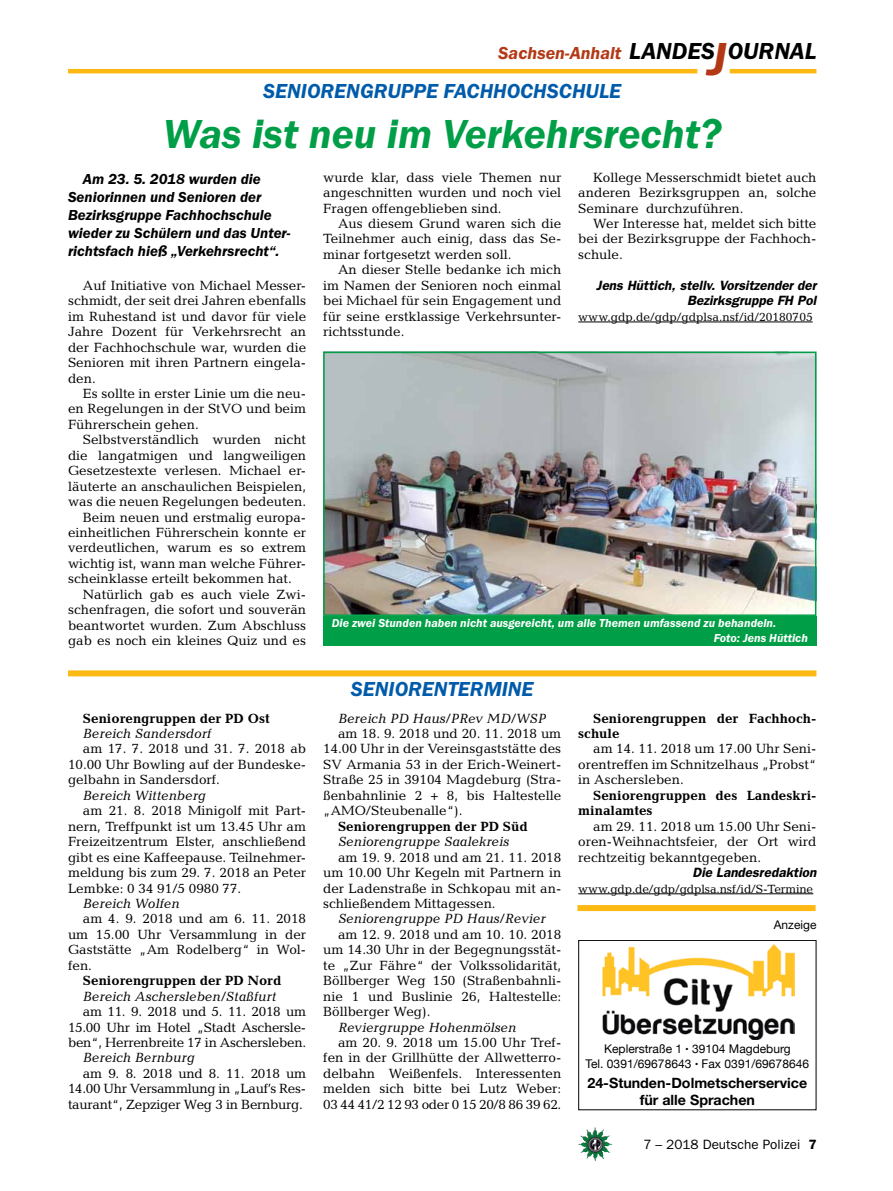
<style>
.page{position:relative;width:893px;height:1191px;background:#fff}
.page>*{position:absolute;margin:0;border:0;box-sizing:border-box;transform-origin:0 0}
.t1{font:italic 600 42px "Franklin Gothic Itc T";letter-spacing:-.01em;color:#009f47}
.t2{font:italic 600 24px "Franklin Gothic Itc T";color:#000}
.t3{font:italic 600 21px "Franklin Gothic Itc T";color:#005baa}
.t4{font:italic 600 18px "Franklin Gothic Itc T";color:#b33916}
.t5{font:italic 600 15px/18px "Franklin Gothic Itc T";color:#000}
.t6{font:700 14.25px/17.1px "Helvetica Neue";color:#000;text-align:center}
.t7{font:13.5px/15.5px "Candida";color:#000;text-align:justify}
.t8{font:italic 13.5px "Candida";color:#000}
.t9{font:700 13.5px/15.5px "Candida";color:#000}
.t10{font:italic 600 13.5px/15.5px "Franklin Gothic";color:#000;text-align:right}
.t11{font:13.5px "Franklin Gothic";color:#000}
.t12{font:italic 600 12px/15px "Franklin Gothic Itc T";color:#fff}
.t13{font:12px "Candida";color:#000}
.t14{font:12px/14.4px "Helvetica Neue";color:#000;text-align:center}
.t15{font:12px "Helvetica Neue";color:#000}
.s1{font-size:48px;color:#b33916}
.s2{font-family:"Myriad Pro";font-weight:700}
.s3{font-weight:600}
</style>
<div class="page">
<img style="left:578px;top:1127px;width:17px;height:25px">
<hr style="left:730px;top:69px;width:86px;height:4px;background:#fdb913">
<hr style="left:68px;top:69px;width:629px;height:4px;background:#fdb913">
<svg style="left:578px;top:940px;width:238px;height:170px"></svg>
<img style="left:603px;top:944px;width:191px;height:95px">
<div style="left:577px;top:905px;width:239px;height:6px;background:#fdb913"></div>
<img style="left:326px;top:355px;width:487px;height:258px">
<div style="left:323px;top:352px;width:493px;height:264px;border:2px solid #009f47"></div>
<div style="left:323px;top:616px;width:493px;height:29px;background:#009f47"></div>
<hr style="left:578px;top:322px;width:235px;height:1px;background:#000">
<div style="left:68px;top:670px;width:748px;height:6px;background:#fdb913"></div>
<hr style="left:578px;top:893px;width:235px;height:1px;background:#000">
<h2 class="t2" style="left:629px;top:37px;width:176px">LA NDES<span class="s1">J</span>OURNAL</h2>
<h3 class="t4" style="left:498px;top:42px;width:125px">Sachsen-Anhalt</h3>
<h3 class="t3" style="left:263px;top:79px;width:359px">Seniorengruppe Fachhochschule</h3>
<h1 class="t1" style="left:163px;top:109px;width:559px">Was ist neu im Verkehrsrecht?</h1>
<p class="t7" style="left:323px;top:169px;width:240px">wurde klar, dass viele Themen nur angeschnitten wurden und noch viel Fragen offengeblieben sind.</p>
<p class="t7" style="left:323px;top:216px;width:240px;text-indent:15px">Aus diesem Grund waren sich die Teilnehmer auch einig, dass das Se&shy;minar fortgesetzt werden soll.</p>
<p class="t7" style="left:323px;top:262px;width:240px;text-indent:15px">An dieser Stelle bedanke ich mich im Namen der Senioren noch einmal bei Michael für sein Engagement und für seine erstklassige Verkehrsunter&shy;richtsstunde.</p>
<p class="t7" style="left:578px;top:169px;width:240px;text-indent:15px">Kollege Messerschmidt bietet auch anderen Bezirksgruppen an, solche Seminare durchzuführen.</p>
<p class="t7" style="left:578px;top:216px;width:240px;text-indent:15px">Wer Interesse hat, meldet sich bitte bei der Bezirksgruppe der Fachhoch&shy;schule.</p>
<p class="t10" style="left:596px;top:277px;width:222px">Jens Hüttich, stellv. Vorsitzender der<br>Bezirksgruppe FH Pol</p>
<p class="t13" style="left:578px;top:310px;width:236px">www.gdp.de/gdp/gdplsa.nsf/id/20180705</p>
<p class="t5" style="left:68px;top:170px;width:224px;text-indent:15px">Am 23. 5. 2018 wurden die<br>Seniorinnen und Senioren der<br>Bezirksgruppe Fachhochschule wieder zu Schülern und das Unter&shy;richtsfach hieß „Verkehrsrecht“.</p>
<p class="t7" style="left:68px;top:277px;width:240px;text-indent:15px">Auf Initiative von Michael Messer&shy;schmidt, der seit drei Jahren ebenfalls im Ruhestand ist und davor für viele Jahre Dozent für Verkehrsrecht an der Fachhochschule war, wurden die Senioren mit ihren Partnern eingela&shy;den.</p>
<p class="t7" style="left:68px;top:386px;width:240px;text-indent:15px">Es sollte in erster Linie um die neu&shy;en Regelungen in der StVO und beim Führerschein gehen.</p>
<p class="t7" style="left:83px;top:432px;width:225px">Selbstverständlich wurden nicht</p>
<p class="t7" style="left:68px;top:447px;width:240px">die langatmigen und langweiligen</p>
<p class="t7" style="left:68px;top:463px;width:240px">Gesetzestexte verlesen. Michael er-</p>
<p class="t7" style="left:68px;top:478px;width:240px">läuterte an anschaulichen Beispielen,</p>
<p class="t7" style="left:68px;top:494px;width:240px">was die neuen Regelungen bedeuten.</p>
<p class="t7" style="left:83px;top:509px;width:225px">Beim neuen und erstmalig europa-</p>
<p class="t7" style="left:68px;top:525px;width:240px">einheitlichen Führerschein konnte er</p>
<p class="t7" style="left:68px;top:540px;width:240px">verdeutlichen, warum es so extrem</p>
<p class="t7" style="left:68px;top:555px;width:240px">wichtig ist, wann man welche Führer-</p>
<p class="t7" style="left:68px;top:571px;width:225px">scheinklasse erteilt bekommen hat.</p>
<p class="t7" style="left:83px;top:586px;width:225px">Natürlich gab es auch viele Zwi-</p>
<p class="t7" style="left:68px;top:602px;width:240px">schenfragen, die sofort und souverän</p>
<p class="t7" style="left:68px;top:617px;width:240px">beantwortet wurden. Zum Abschluss</p>
<p class="t7" style="left:68px;top:633px;width:240px">gab es noch ein kleines Quiz und es</p>
<p class="t12" style="left:714px;top:615px;width:96px;text-indent:-382px">Die zwei Stunden haben nicht ausgereicht, um alle Themen umfassend zu behandeln.<br>Foto: Jens Hüttich</p>
<p class="t9" style="left:83px;top:710px;width:188px">Seniorengruppen der PD Ost</p>
<p class="t8" style="left:83px;top:725px;width:130px">Bereich Sandersdorf</p>
<p class="t7" style="left:68px;top:741px;width:240px;text-indent:15px">am 17. 7. 2018 und 31. 7. 2018 ab 10.00 Uhr Bowling auf der Bundeske&shy;gelbahn in Sandersdorf.</p>
<p class="t8" style="left:83px;top:787px;width:125px">Bereich Wittenberg</p>
<p class="t7" style="left:68px;top:803px;width:240px;text-indent:15px">am 21. 8. 2018 Minigolf mit Part&shy;nern, Treffpunkt ist um 13.45 Uhr am Freizeitzentrum Elster, anschließend gibt es eine Kaffeepause. Teilnehmer&shy;meldung bis zum 29. 7. 2018 an Peter Lembke: 0 34 91/5 0980 77.</p>
<p class="t8" style="left:83px;top:895px;width:98px">Bereich Wolfen</p>
<p class="t7" style="left:68px;top:911px;width:240px;text-indent:15px">am 4. 9. 2018 und am 6. 11. 2018 um 15.00 Uhr Versammlung in der Gaststätte „Am Rodelberg“ in Wol&shy;fen.</p>
<p class="t9" style="left:83px;top:973px;width:200px">Seniorengruppen der PD Nord</p>
<p class="t8" style="left:83px;top:988px;width:195px">Bereich Aschersleben/Staßfurt</p>
<p class="t7" style="left:68px;top:1003px;width:240px;text-indent:15px">am 11. 9. 2018 und 5. 11. 2018 um 15.00 Uhr im Hotel „Stadt Aschersle&shy;ben“, Herrenbreite 17 in Aschersleben.</p>
<p class="t8" style="left:83px;top:1050px;width:114px">Bereich Bernburg</p>
<p class="t7" style="left:68px;top:1065px;width:240px;text-indent:15px">am 9. 8. 2018 und 8. 11. 2018 um 14.00 Uhr Versammlung in „Lauf’s Res&shy;taurant“, Zepziger Weg 3 in Bernburg.</p>
<h3 class="t3" style="left:351px;top:677px;width:184px">Seniorentermine</h3>
<p class="t8" style="left:338px;top:710px;width:210px">Bereich PD Haus/PRev MD/WSP</p>
<p class="t7" style="left:323px;top:725px;width:240px;text-indent:15px">am 18. 9. 2018 und 20. 11. 2018 um 14.00 Uhr in der Vereinsgaststätte des SV Armania 53 in der Erich-Weinert-Straße 25 in 39104 Magdeburg (Stra&shy;ßenbahnlinie 2 + 8, bis Haltestelle „AMO/Steubenalle“).</p>
<p class="t9" style="left:338px;top:818px;width:191px">Seniorengruppen der PD Süd</p>
<p class="t8" style="left:338px;top:834px;width:173px">Seniorengruppe Saalekreis</p>
<p class="t7" style="left:323px;top:849px;width:240px;text-indent:15px">am 19. 9. 2018 und am 21. 11. 2018 um 10.00 Uhr Kegeln mit Partnern in der Ladenstraße in Schkopau mit an&shy;schließendem Mittagessen.</p>
<p class="t8" style="left:338px;top:911px;width:209px">Seniorengruppe PD Haus/Revier</p>
<p class="t7" style="left:323px;top:926px;width:240px;text-indent:15px">am 12. 9. 2018 und am 10. 10. 2018 um 14.30 Uhr in der Begegnungsstät&shy;te „Zur Fähre“ der Volkssolidarität, Böllberger Weg 150 (Straßenbahnli&shy;nie 1 und Buslinie 26, Haltestelle:<br>Böllberger Weg).</p>
<p class="t8" style="left:338px;top:1019px;width:180px">Reviergruppe Hohenmölsen</p>
<p class="t7" style="left:323px;top:1034px;width:240px;text-indent:15px">am 20. 9. 2018 um 15.00 Uhr Tref&shy;fen in der Grillhütte der Allwetterro&shy;delbahn Weißenfels. Interessenten melden sich bitte bei Lutz Weber:<br>03 44 41/2 12 93 oder 0 15 20/8 86 39 62.</p>
<p class="t9" style="left:578px;top:710px;width:240px;text-indent:15px">Seniorengruppen der Fachhoch&shy;schule</p>
<p class="t7" style="left:578px;top:741px;width:240px;text-indent:15px">am 14. 11. 2018 um 17.00 Uhr Seni&shy;orentreffen im Schnitzelhaus „Probst“ in Aschersleben.</p>
<p class="t9" style="left:578px;top:787px;width:240px;text-indent:15px">Seniorengruppen des Landeskri&shy;minalamtes</p>
<p class="t7" style="left:578px;top:818px;width:240px;text-indent:15px">am 29. 11. 2018 um 15.00 Uhr Seni&shy;oren-Weihnachtsfeier, der Ort wird rechtzeitig bekanntgegeben.</p>
<p class="t10" style="left:692px;top:864px;width:125px">Die Landesredaktion</p>
<p class="t13" style="left:578px;top:881px;width:236px">www.gdp.de/gdp/gdplsa.nsf/id/S-Termine</p>
<p class="t15" style="left:774px;top:918px;width:44px">Anzeige</p>
<p class="t14" style="left:585px;top:1042px;width:225px">Keplerstraße 1 <span class="s2">·</span> 39104 Magdeburg<br>Tel. 03 91/69 67 86 43 <span class="s2">·</span> Fax 03 91/69 67 86 46</p>
<p class="t6" style="left:587px;top:1074px;width:221px">24-Stunden-Dolmetscherservice für alle Sprachen</p>
<p class="t11" style="left:643px;top:1136px;width:175px">7 – 2018 Deutsche Polizei <span class="s3">7</span></p>
</div>
